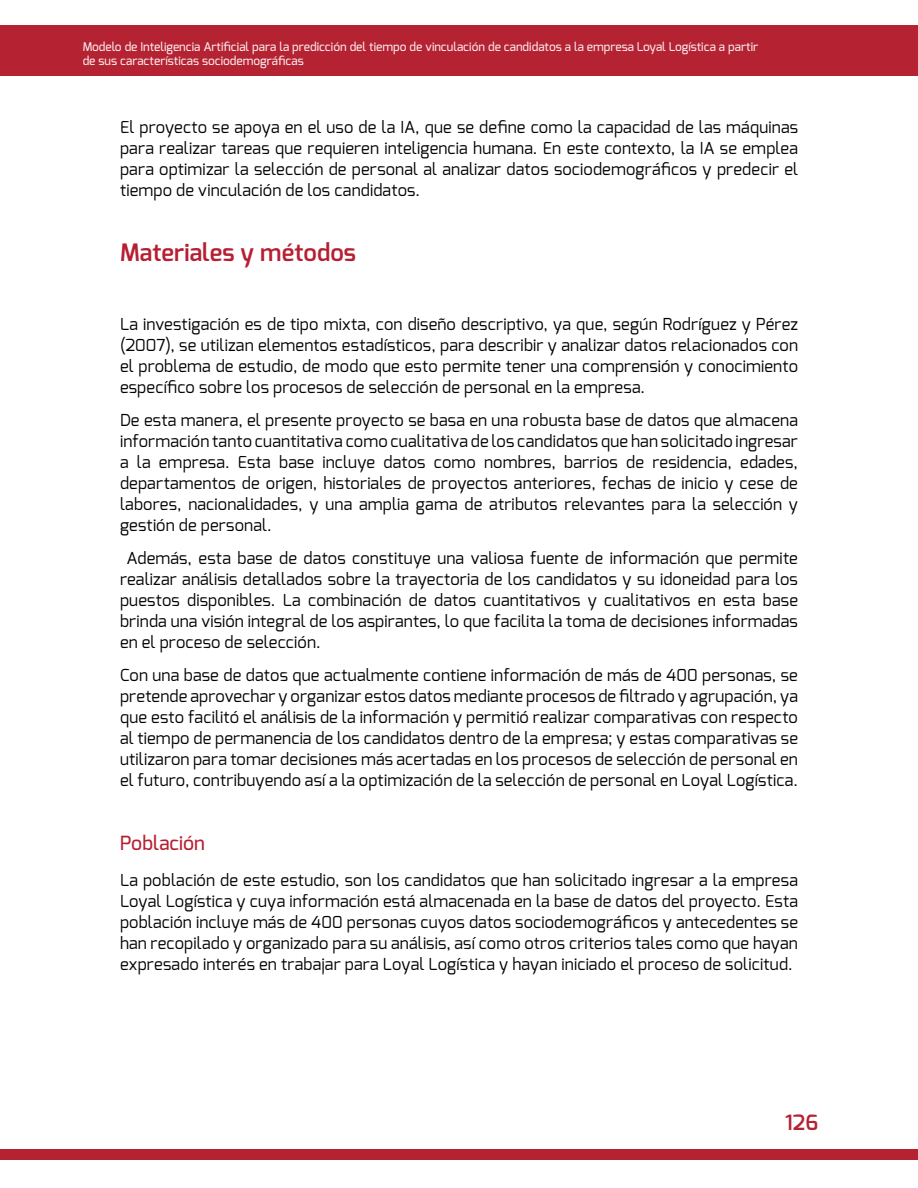
<style>
.page{position:relative;width:918px;height:1188px;background:#fff}
.page>*{position:absolute;margin:0;border:0;box-sizing:border-box;transform-origin:0 0}
.t1{font:600 24px "Exo";color:#b61e32}
.t2{font:600 21px "Exo";color:#b52232}
.t3{font:500 19.5px "Exo";color:#b61e32}
.t4{font:16.5px/21px "Exo";letter-spacing:.005em;color:#000;text-align:justify}
.t5{font:500 12px/14.4px "Exo";color:#fff}
</style>
<div class="page">
<div style="left:0;top:25px;width:918px;height:51px;background:#b52232"></div>
<div style="left:0;top:1150px;width:918px;height:10px;background:#b52232"></div>
<p class="t5" style="left:82px;top:39px;width:677px">Modelo de Inteligencia Artificial para la predicción del tiempo de vinculación de candidatos a la empresa Loyal Logística a partir de sus características sociodemográficas</p>
<p class="t4" style="left:120px;top:117px;width:680px">El proyecto se apoya en el uso de la IA, que se define como la capacidad de las máquinas para realizar tareas que requieren inteligencia humana. En este contexto, la IA se emplea para optimizar la selección de personal al analizar datos sociodemográficos y predecir el tiempo de vinculación de los candidatos.</p>
<h1 class="t1" style="left:120px;top:237px;width:238px">Materiales y métodos</h1>
<p class="t4" style="left:120px;top:313px;width:680px">La investigación es de tipo mixta, con diseño descriptivo, ya que, según Rodríguez y Pérez (2007), se utilizan elementos estadísticos, para describir y analizar datos relacionados con el problema de estudio, de modo que esto permite tener una comprensión y conocimiento específico sobre los procesos de selección de personal en la empresa.</p>
<p class="t4" style="left:120px;top:409px;width:680px">De esta manera, el presente proyecto se basa en una robusta base de datos que almacena información tanto cuantitativa como cualitativa de los candidatos que han solicitado ingresar a la empresa. Esta base incluye datos como nombres, barrios de residencia, edades, departamentos de origen, historiales de proyectos anteriores, fechas de inicio y cese de labores, nacionalidades, y una amplia gama de atributos relevantes para la selección y gestión de personal.</p>
<p class="t4" style="left:120px;top:547px;width:680px;text-indent:7px">Además, esta base de datos constituye una valiosa fuente de información que permite realizar análisis detallados sobre la trayectoria de los candidatos y su idoneidad para los puestos disponibles. La combinación de datos cuantitativos y cualitativos en esta base brinda una visión integral de los aspirantes, lo que facilita la toma de decisiones informadas en el proceso de selección.</p>
<p class="t4" style="left:120px;top:664px;width:680px">Con una base de datos que actualmente contiene información de más de 400 personas, se pretende aprovechar y organizar estos datos mediante procesos de filtrado y agrupación, ya que esto facilitó el análisis de la información y permitió realizar comparativas con respecto al tiempo de permanencia de los candidatos dentro de la empresa; y estas comparativas se utilizaron para tomar decisiones más acertadas en los procesos de selección de personal en el futuro, contribuyendo así a la optimización de la selección de personal en Loyal Logística.</p>
<p class="t3" style="left:120px;top:831px;width:86px">Población</p>
<p class="t4" style="left:120px;top:870px;width:680px">La población de este estudio, son los candidatos que han solicitado ingresar a la empresa Loyal Logística y cuya información está almacenada en la base de datos del proyecto. Esta población incluye más de 400 personas cuyos datos sociodemográficos y antecedentes se han recopilado y organizado para su análisis, así como otros criterios tales como que hayan expresado interés en trabajar para Loyal Logística y hayan iniciado el proceso de solicitud.</p>
<p class="t2" style="left:785px;top:1109px;width:34px">126</p>
</div>
